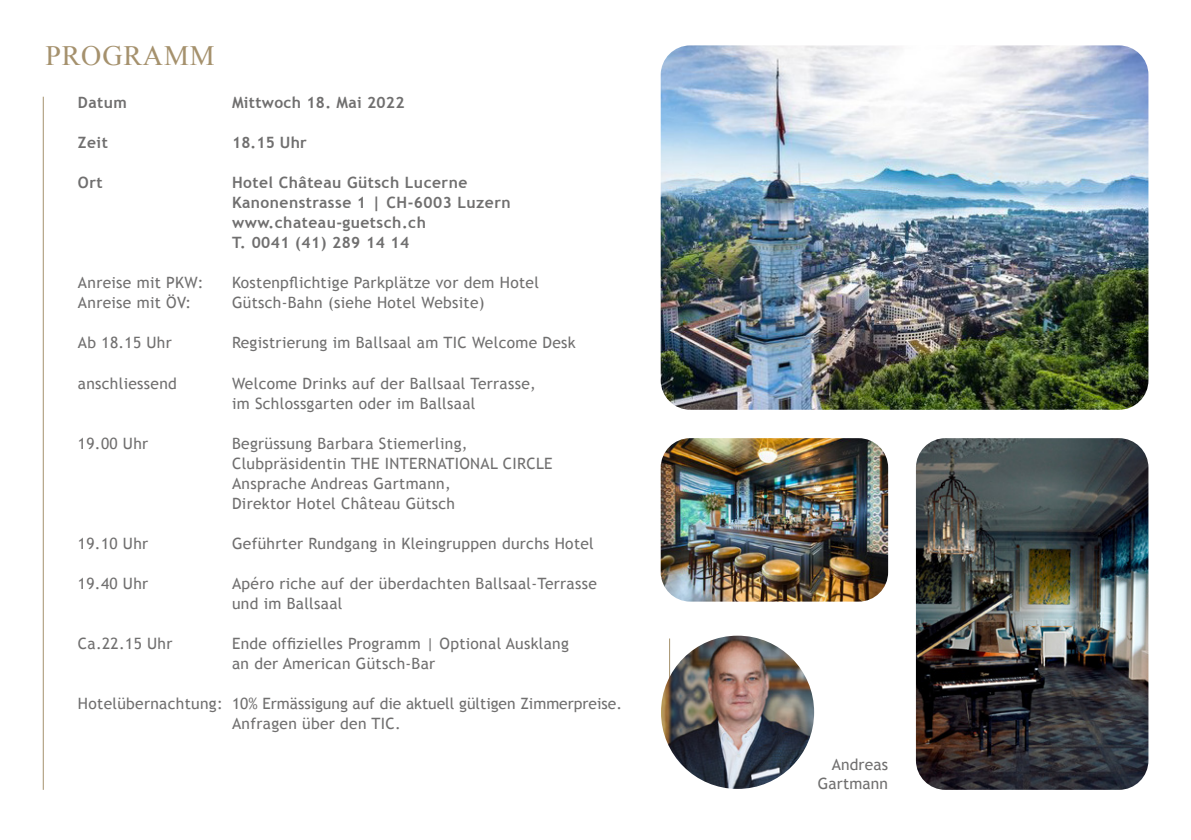
<style>
.page{position:relative;width:1191px;height:840px;background:#fff}
.page>*{position:absolute;margin:0;border:0;box-sizing:border-box;transform-origin:0 0}
.t1{font:28px "Times New Roman";letter-spacing:.03em;color:#a5916d}
.t2{font:15.6px/20px "Trebuchet MS";letter-spacing:.02em;color:#706f6f}
.t3{font:700 15.6px "Trebuchet MS";letter-spacing:.03em;color:#706f6f}
.t4{font:15.6px/20px "Trebuchet MS";color:#706f6f}
</style>
<div class="page">
<hr style="left:43px;top:97px;width:1px;height:692px;background:#a5916d">
<img style="left:660px;top:45px;width:488px;height:364px">
<img style="left:916px;top:438px;width:232px;height:351px">
<hr style="left:669px;top:638px;width:1px;height:83px;background:#a5916d">
<img style="left:661px;top:635px;width:153px;height:153px;border-radius:77px">
<img style="left:660px;top:438px;width:228px;height:163px">
<p class="t1" style="left:45px;top:37px;width:171px">PROGRAMM</p>
<p class="t3" style="left:78px;top:93px;width:51px">Datum</p>
<p class="t3" style="left:232px;top:93px;width:174px">Mittwoch 18. Mai 2022</p>
<p class="t3" style="left:78px;top:133px;width:31px">Zeit</p>
<p class="t3" style="left:232px;top:133px;width:76px">18.15 Uhr</p>
<p class="t3" style="left:78px;top:173px;width:26px">Ort</p>
<p class="t3" style="left:232px;top:173px;width:237px">Hotel Château Gütsch Lucerne</p>
<p class="t3" style="left:232px;top:193px;width:280px">Kanonenstrasse 1 | CH-6003 Luzern</p>
<p class="t3" style="left:232px;top:213px;width:195px">www.chateau-guetsch.ch</p>
<p class="t3" style="left:232px;top:233px;width:179px">T. 0041 (41) 289 14 14</p>
<p class="t2" style="left:78px;top:273px;width:127px">Anreise mit PKW:</p>
<p class="t2" style="left:232px;top:273px;width:308px">Kostenpflichtige Parkplätze vor dem Hotel</p>
<p class="t2" style="left:78px;top:293px;width:115px">Anreise mit ÖV:</p>
<p class="t2" style="left:232px;top:293px;width:254px">Gütsch-Bahn (siehe Hotel Website)</p>
<p class="t2" style="left:78px;top:333px;width:95px">Ab 18.15 Uhr</p>
<p class="t2" style="left:232px;top:333px;width:345px">Registrierung im Ballsaal am TIC Welcome Desk</p>
<p class="t2" style="left:78px;top:373px;width:100px">anschliessend</p>
<p class="t2" style="left:232px;top:373px;width:305px">Welcome Drinks auf der Ballsaal Terrasse,</p>
<p class="t2" style="left:232px;top:393px;width:245px">im Schlossgarten oder im Ballsaal</p>
<p class="t2" style="left:78px;top:433px;width:72px">19.00 Uhr</p>
<p class="t2" style="left:232px;top:433px;width:237px">Begrüssung Barbara Stiemerling,</p>
<p class="t2" style="left:232px;top:453px;width:322px">Clubpräsidentin THE INTERNATIONAL CIRCLE</p>
<p class="t2" style="left:232px;top:473px;width:220px">Ansprache Andreas Gartmann,</p>
<p class="t2" style="left:232px;top:493px;width:224px">Direktor Hotel Château Gütsch</p>
<p class="t2" style="left:78px;top:533px;width:72px">19.10 Uhr</p>
<p class="t2" style="left:232px;top:533px;width:363px">Geführter Rundgang in Kleingruppen durchs Hotel</p>
<p class="t2" style="left:78px;top:573px;width:72px">19.40 Uhr</p>
<p class="t2" style="left:232px;top:573px;width:366px">Apéro riche auf der überdachten Ballsaal-Terrasse und im Ballsaal</p>
<p class="t2" style="left:78px;top:633px;width:96px">Ca.22.15 Uhr</p>
<p class="t2" style="left:232px;top:633px;width:338px">Ende offizielles Programm | Optional Ausklang</p>
<p class="t2" style="left:232px;top:653px;width:205px">an der American Gütsch-Bar</p>
<p class="t4" style="left:232px;top:693px;width:391px;text-indent:-154px">Hotelübernachtung: 10% Ermässigung auf die aktuell gültigen Zimmerpreise.<br>Anfragen über den TIC.</p>
<p class="t2" style="left:831px;top:754px;width:58px">Andreas</p>
<p class="t2" style="left:818px;top:772px;width:72px">Gartmann</p>
</div>
